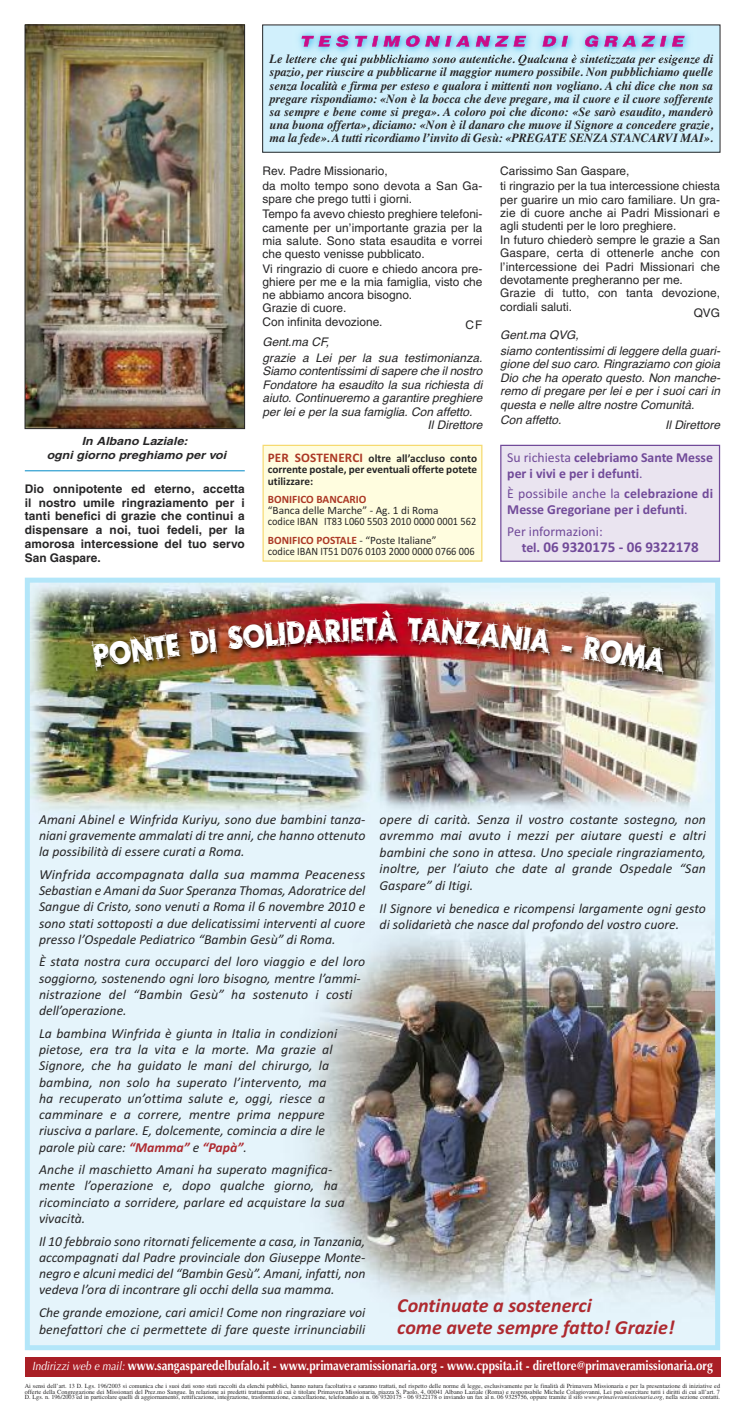
<style>
.page{position:relative;width:745px;height:1414px;background:#fff}
.page>*{position:absolute;margin:0;border:0;box-sizing:border-box;transform-origin:0 0}
.t1{font:31.25px "Rough Draft";color:#fff;scale:.85 1}
.t2{font:italic 700 20px/22.5px "Calibri";color:#ae2a30}
.t3{font:700 15px "Calibri";color:#714a99}
.t4{font:italic 13.75px/16.2px "Calibri";color:#272627}
.t5{font:italic 13.75px/16.2px "Calibri";color:#272627;text-align:justify;scale:1.04 1}
.t6{font:700 13.75px/16.2px "Calibri";color:#714a99}
.t7{font:13.75px "Calibri";color:#714a99}
.t8{font:700 13.25px "Optima";color:#fff;scale:.87 1}
.t9{font:italic 700 12.5px/13.1px "Times";color:#272627;text-align:justify}
.t10{font:11.88px/13.4px "Helvetica";color:#272627}
.t11{font:italic 11.88px/13.5px "Helvetica";color:#272627}
.t12{font:700 11.88px/13.8px "Helvetica";letter-spacing:.01em;color:#272627;text-align:justify}
.t13{font:11.25px/11.2px "Calibri";color:#272627}
.t14{font:700 11.25px/11.2px "Calibri";color:#272627;text-align:justify}
.t15{font:italic 700 11.25px/13.8px "Helvetica";letter-spacing:.005em;color:#272627;text-align:center;scale:1.1 1}
.t16{font:700 11.25px "Calibri";color:#ac3926}
.t17{font:6.25px/5.6px "Times";color:#272627;text-align:justify}
.s1{font-size:13.12px;color:#ac3926}
.s2{font-weight:700;color:#ac3926}
.s3{font-weight:400}
.s4{font-size:13.75px}
.s5{font-weight:700;color:#ae2a30}
.s6{font-weight:400;font-style:italic;font-size:11.88px}
.s7{font-style:italic}
</style>
<div class="page">
<div style="left:262px;top:25px;width:457px;height:127px;background:#d1f0fc"></div>
<img style="left:27px;top:27px;width:215px;height:400px">
<div style="left:25px;top:25px;width:219px;height:404px;border:1px solid #272627"></div>
<img style="left:299px;top:31px;width:396px;height:28px">
<img style="left:292px;top:55px;width:32px;height:4px">
<svg style="left:301px;top:35px;width:383px;height:12px;background:#b08dcc"></svg>
<hr style="left:25px;top:470px;width:219px;height:1px;background:#0089c6">
<div style="left:263px;top:446px;width:218px;height:114px;background:#fffddf"></div>
<div style="left:262px;top:445px;width:220px;height:117px;border:1px solid #f6da70"></div>
<img style="left:31px;top:584px;width:682px;height:760px">
<div style="left:25px;top:578px;width:694px;height:772px;border:5px solid #b3e6f9"></div>
<div style="left:501px;top:446px;width:217px;height:115px;background:#eae4f0"></div>
<div style="left:500px;top:445px;width:219px;height:117px;border:1px solid #714a99"></div>
<div style="left:25px;top:1357px;width:694px;height:19px;background:#a91f26"></div>
<img style="left:71px;top:604px;width:610px;height:85px">
<img style="left:91px;top:616px;width:287px;height:55px">
<img style="left:406px;top:616px;width:166px;height:41px">
<svg style="left:580px;top:634px;width:87px;height:42px;background:#6c5140"></svg>
<p class="t15" style="left:47px;top:436px;width:165px">In Albano Laziale:<br>ogni giorno preghiamo per voi</p>
<p class="t12" style="left:25px;top:483px;width:221px">Dio onnipotente ed eterno, accetta il nostro umile ringraziamento per i tanti benefici di grazie che continui a dispensare a noi, tuoi fedeli, per la amorosa intercessione del tuo servo San Gaspare.</p>
<p class="t9" style="left:269px;top:52px;width:444px">Le lettere che qui pubblichiamo sono autentiche. Qualcuna è sintetizzata per esigenze di spazio, per riuscire a pubblicarne il maggior numero possibile. Non pubblichiamo quelle senza località e firma per esteso e qualora i mittenti non vogliano. A chi dice che non sa pregare rispondiamo: «Non è la bocca che deve pregare, ma il cuore e il cuore sofferente sa sempre e bene come si prega». A coloro poi che dicono: «Se sarò esaudito, manderò una buona offerta», diciamo: «Non è il danaro che muove il Signore a concedere grazie, ma la fede». A tutti ricordiamo l’invito di Gesù: «PREGATE SENZA STANCARVI MAI».</p>
<p class="t10" style="left:262px;top:165px;width:221px;line-height:15px">Rev. Padre Missionario,<br>da molto tempo sono devota a San Ga-</p>
<p class="t10" style="left:262px;top:193px;width:221px;line-height:15px">spare che prego tutti i giorni.<br>Tempo fa avevo chiesto preghiere telefoni-</p>
<p class="t10" style="left:262px;top:222px;width:221px;text-align:justify">camente per un’importante grazia per la mia salute. Sono stata esaudita e vorrei che questo venisse pubblicato.</p>
<p class="t10" style="left:262px;top:263px;width:221px">Vi ringrazio di cuore e chiedo ancora pre&shy;ghiere per me e la mia famiglia, visto che ne abbiamo ancora bisogno.<br>Grazie di cuore.<br>Con infinita devozione.</p>
<p class="t10" style="left:500px;top:165px;width:221px;line-height:15.1px">Carissimo San Gaspare,<br>ti ringrazio per la tua intercessione chiesta</p>
<p class="t10" style="left:500px;top:194px;width:221px">per guarire un mio caro familiare. Un gra&shy;zie di cuore anche ai Padri Missionari e agli studenti per le loro preghiere.<br>In futuro chiederò sempre le grazie a San Gaspare, certa di ottenerle anche con l’intercessione dei Padri Missionari che devotamente pregheranno per me.<br>Grazie di tutto, con tanta devozione, cordiali saluti.</p>
<p class="t10" style="left:693px;top:307px;width:28px">QVG</p>
<p class="t11" style="left:500px;top:328px;width:221px;line-height:15.2px">Gent.ma QVG,<br>siamo contentissimi di leggere della guari-</p>
<p class="t11" style="left:500px;top:357px;width:221px;text-align:justify">gione del suo caro. Ringraziamo con gioia Dio che ha operato questo. Non manche&shy;remo di pregare per lei e per i suoi cari in questa e nelle altre nostre Comunità.</p>
<p class="t11" style="left:500px;top:413px;width:63px">Con affetto.</p>
<p class="t11" style="left:664px;top:418px;width:56px">Il Direttore</p>
<p class="t10" style="left:465px;top:320px;width:19px">CF</p>
<p class="t11" style="left:262px;top:335px;width:221px;line-height:15.2px">Gent.ma CF,<br>grazie a Lei per la sua testimonianza.</p>
<p class="t11" style="left:262px;top:364px;width:221px">Siamo contentissimi di sapere che il nostro</p>
<p class="t11" style="left:262px;top:378px;width:221px">Fondatore ha esaudito la sua richiesta di</p>
<p class="t11" style="left:262px;top:391px;width:221px">aiuto. Continueremo a garantire preghiere</p>
<p class="t11" style="left:262px;top:405px;width:211px">per lei e per la sua famiglia. Con affetto.</p>
<p class="t11" style="left:427px;top:418px;width:56px">Il Direttore</p>
<p class="t14" style="left:268px;top:452px;width:211px"><span class="s1">PER SOSTENERCI</span> oltre all’accluso conto corrente postale, per eventuali offerte potete utilizzare:</p>
<p class="t16" style="left:268px;top:492px;width:100px">BONIFICO BANCARIO</p>
<p class="t13" style="left:268px;top:505px;width:210px">“Banca delle Marche” - Ag. 1 di Roma<br>codice IBAN IT83 L060 5503 2010 0000 0001 562</p>
<p class="t13" style="left:268px;top:534px;width:208px"><span class="s2">BONIFICO POSTALE</span> - “Poste Italiane”<br>codice IBAN IT51 D076 0103 2000 0000 0766 006</p>
<p class="t6" style="left:507px;top:449px;width:207px"><span class="s3">Su richiesta</span> celebriamo Sante Messe per i vivi e per i defunti<span class="s3">.</span></p>
<p class="t6" style="left:507px;top:485px;width:207px"><span class="s3">È possibile anche la</span> celebrazione di<br>Messe Gregoriane per i defunti<span class="s3">.</span></p>
<p class="t7" style="left:507px;top:523px;width:97px">Per informazioni:</p>
<p class="t3" style="left:521px;top:538px;width:178px"><span class="s4">tel.</span> 06 9320175 - 06 9322178</p>
<h1 class="t1" style="left:377px;top:602px;width:25px">À</h1>
<p class="t4" style="left:39px;top:811px;width:327px;text-align:justify">Amani Abinel e Winfrida Kuriyu, sono due bambini tanza&shy;niani gravemente ammalati di tre anni, che hanno ottenuto la possibilità di essere curati a Roma.</p>
<p class="t5" style="left:39px;top:866px;width:315px">Winfrida accompagnata dalla sua mamma Peaceness Sebastian e Amani da Suor Speranza Thomas, Adoratrice del Sangue di Cristo, sono venuti a Roma il 6 novembre 2010 e sono stati sottoposti a due delicatissimi interventi al cuore presso l’Ospedale Pediatrico “Bambin Gesù” di Roma.</p>
<p class="t4" style="left:39px;top:953px;width:327px">È stata nostra cura occuparci del loro viaggio e del loro soggiorno, sostenendo ogni loro bisogno, mentre l’ammi&shy;nistrazione del “Bambin Gesù” ha sostenuto i costi dell’operazione.</p>
<p class="t4" style="left:39px;top:1025px;width:299px">La bambina Winfrida è giunta in Italia in condizioni pietose, era tra la vita e la morte. Ma grazie al Signore, che ha guidato le mani del chirurgo, la bambina, non solo ha superato l’intervento, ma ha recuperato un’ottima salute e, oggi, riesce a camminare e a correre, mentre prima neppure riusciva a parlare. E, dolcemente, comincia a dire le parole più care: <span class="s5">“Mamma”</span> e <span class="s5">“Papà”</span>.</p>
<p class="t4" style="left:39px;top:1161px;width:307px">Anche il maschietto Amani ha superato magnifica&shy;mente l’operazione e, dopo qualche giorno, ha ricominciato a sorridere, parlare ed acquistare la sua vivacità.</p>
<p class="t4" style="left:39px;top:1233px;width:327px;text-align:justify">Il 10 febbraio sono ritornati felicemente a casa, in Tanzania, accompagnati dal Padre provinciale don Giuseppe Monte&shy;negro e alcuni medici del “Bambin Gesù”. Amani, infatti, non vedeva l’ora di incontrare gli occhi della sua mamma.</p>
<p class="t4" style="left:39px;top:1304px;width:327px">Che grande emozione, cari amici! Come non ringraziare voi benefattori che ci permettete di fare queste irrinunciabili</p>
<p class="t4" style="left:379px;top:811px;width:327px;text-align:justify">opere di carità. Senza il vostro costante sostegno, non avremmo mai avuto i mezzi per aiutare questi e altri bambini che sono in attesa. Uno speciale ringraziamento, inoltre, per l’aiuto che date al grande Ospedale “San Gaspare” di Itigi.</p>
<p class="t4" style="left:379px;top:899px;width:327px">Il Signore vi benedica e ricompensi largamente ogni gesto di solidarietà che nasce dal profondo del vostro cuore.</p>
<h2 class="t2" style="left:397px;top:1293px;width:278px">Continuate a sostenerci<br>come avete sempre fatto! Grazie!</h2>
<p class="t8" style="left:32px;top:1360px;width:783px"><span class="s6">Indirizzi web e mail:</span> www.sangasparedelbufalo.it - www.primaveramissionaria.org - www.cppsita.it - direttore@primaveramissionaria.org</p>
<p class="t17" style="left:25px;top:1384px;width:696px">Ai sensi dell’art. 13 D. Lgs. 196/2003 si comunica che i suoi dati sono stati raccolti da elenchi pubblici, hanno natura facoltativa e saranno trattati, nel rispetto delle norme di legge, esclusivamente per le finalità di Primavera Missionaria e per la presentazione di iniziative ed offerte della Congregazione dei Missionari del Prez.mo Sangue. In relazione ai predetti trattamenti di cui è titolare Primavera Missionaria, piazza S. Paolo, 4, 00041 Albano Laziale (Roma) e responsabile Michele Colagiovanni, Lei può esercitare tutti i diritti di cui all’art. 7<br>D. Lgs. n. 196/2003 ed in particolare quelli di aggiornamento, rettificazione, integrazione, trasformazione, cancellazione, telefonando ai n. 06 9320175 - 06 9322178 o inviando un fax al n. 06 9325756, oppure tramite il sito <span class="s7">www.primaveramissionaria.org,</span> nella sezione contatti.</p>
</div>
